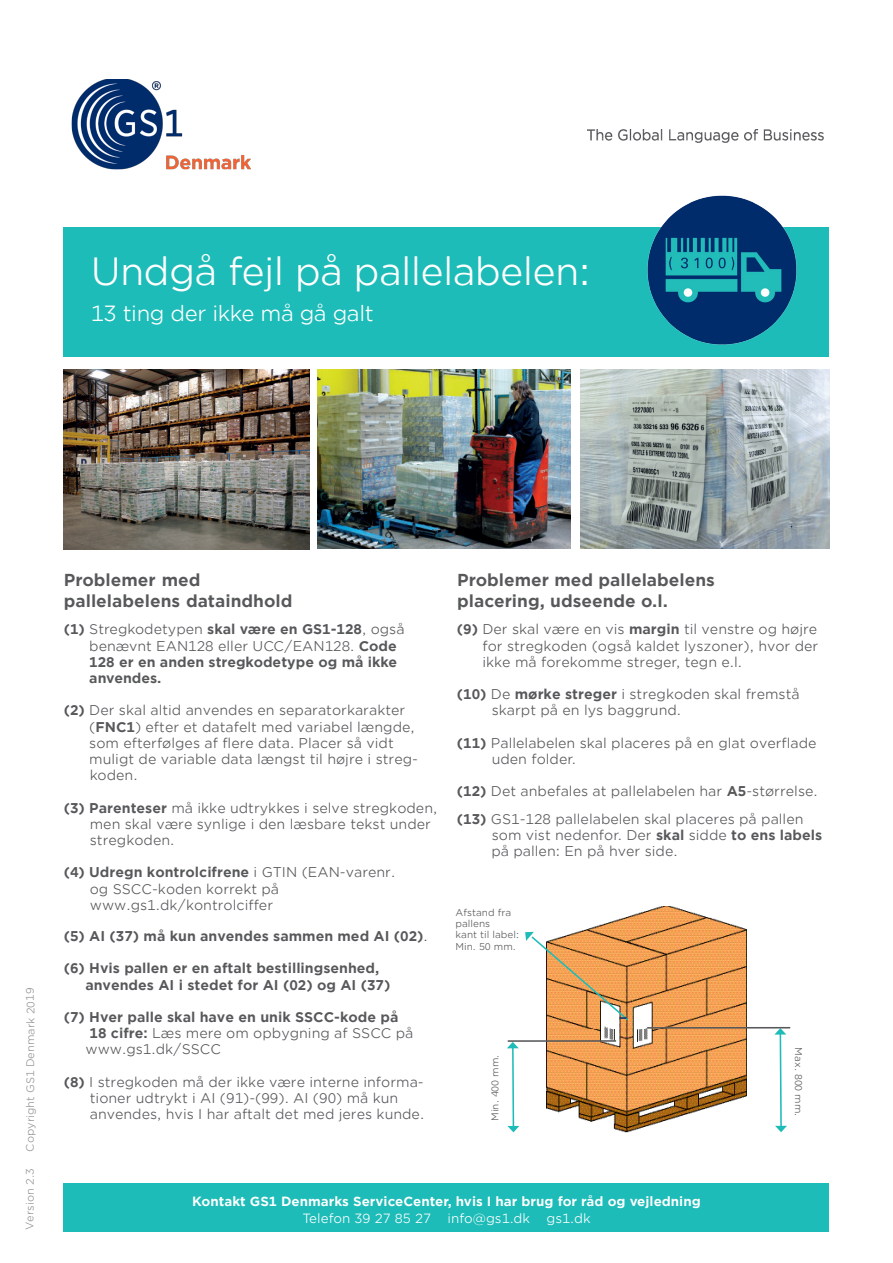
<style>
.page{position:relative;width:893px;height:1263px;background:#fff}
.page>*{position:absolute;margin:0;border:0;box-sizing:border-box;transform-origin:0 0}
._5_Cover_Subline_1{font:37.5px "Gotham Office";letter-spacing:-.02em;color:#fff}
._5_Cover_Subline_1-2{font:21px "Gotham Office";letter-spacing:-.02em;color:#fff}
.Title_-_Guideline{font:700 16.5px/20.7px "Gotham Office";color:#57585a}
.t1{font:13.5px/16.2px "Gotham Office";color:#57585a}
.t2{font:700 13.5px/16.2px "Gotham Office";color:#57585a}
.t3{font:700 12.75px "Gotham Office";color:#fff}
.t4{font:12.75px "Gotham Office";color:#fff}
.t5{font:10.5px "Gotham Office";letter-spacing:-.005em;color:#939598}
.t6{font:9.45px/11.4px "Gotham Office";color:#57585a}
.s1{font-weight:400}
.s2{font-weight:700}
</style>
<div class="page">
<img style="left:587px;top:130px;width:236px;height:13px">
<div style="left:64px;top:227px;width:765px;height:130px;background:#1dbcb8"></div>
<img style="left:580px;top:370px;width:249px;height:179px">
<img style="left:318px;top:370px;width:253px;height:179px">
<img style="left:64px;top:370px;width:246px;height:180px">
<svg style="left:774px;top:1029px;width:13px;height:103px"></svg>
<svg style="left:507px;top:1042px;width:12px;height:90px"></svg>
<img style="left:547px;top:906px;width:200px;height:226px">
<hr style="left:647px;top:1027px;width:143px;height:2px;background:#57585a">
<hr style="left:508px;top:1040px;width:108px;height:2px;background:#57585a">
<svg style="left:525px;top:932px;width:104px;height:90px"></svg>
<div style="left:64px;top:1183px;width:765px;height:49px;background:#1dbcb8"></div>
<img style="left:647px;top:195px;width:150px;height:150px">
<img style="left:71px;top:79px;width:180px;height:91px">
<p class="_5_Cover_Subline_1" style="left:91px;top:246px;width:501px">Undgå fejl på pallelabelen:</p>
<p class="_5_Cover_Subline_1-2" style="left:91px;top:299px;width:284px">13 ting der ikke må gå galt</p>
<p class="t5" style="left:23px;top:1151px;width:165px;rotate:-90deg">Copyright GS1 Denmark 2019</p>
<p class="t5" style="left:23px;top:1230px;width:63px;rotate:-90deg">Version 2.3</p>
<p class="Title_-_Guideline" style="left:64px;top:569px;width:138px">Problemer med</p>
<p class="Title_-_Guideline" style="left:64px;top:590px;width:230px">pallelabelens dataindhold</p>
<p class="t2" style="left:89px;top:621px;width:317px;text-indent:-26px">(1) <span class="s1">Stregkodetypen</span> skal være en GS1-128<span class="s1">, også benævnt EAN128 eller UCC/EAN128.</span> Code 128 er en anden stregkodetype og må ikke anvendes.</p>
<p class="t1" style="left:89px;top:702px;width:330px;text-indent:-26px"><span class="s2">(2)</span> Der skal altid anvendes en separatorkarakter (<span class="s2">FNC1</span>) efter et datafelt med variabel længde, som efterfølges af flere data. Placer så vidt muligt de variable data længst til højre i streg-</p>
<p class="t1" style="left:90px;top:767px;width:49px">koden.</p>
<p class="t1" style="left:90px;top:799px;width:349px;text-indent:-26px"><span class="s2">(3) Parenteser</span> må ikke udtrykkes i selve stregkoden, men skal være synlige i den læsbare tekst under stregkoden.</p>
<p class="t1" style="left:90px;top:864px;width:307px;text-indent:-26px"><span class="s2">(4) Udregn kontrolcifrene</span> i GTIN (EAN-varenr. og SSCC-koden korrekt på www.gs1.dk/kontrolciffer</p>
<p class="t2" style="left:64px;top:928px;width:366px">(5) AI (37) må kun anvendes sammen med AI (02)<span class="s1">.</span></p>
<p class="t2" style="left:85px;top:960px;width:307px;text-indent:-22px">(6) Hvis pallen er en aftalt bestillingsenhed, anvendes AI i stedet for AI (02) og AI (37)</p>
<p class="t2" style="left:64px;top:1009px;width:336px">(7) Hver palle skal have en unik SSCC-kode på</p>
<p class="t1" style="left:90px;top:1025px;width:325px"><span class="s2">18 cifre:</span> Læs mere om opbygning af SSCC på</p>
<p class="t1" style="left:85px;top:1041px;width:137px">www.gs1.dk/SSCC</p>
<p class="t1" style="left:90px;top:1073px;width:336px;text-indent:-26px"><span class="s2">(8)</span> I stregkoden må der ikke være interne informa&shy;tioner udtrykt i AI (91)-(99). AI (90) må kun anvendes, hvis I har aftalt det med jeres kunde.</p>
<p class="Title_-_Guideline" style="left:457px;top:569px;width:259px">Problemer med pallelabelens placering, udseende o.l.</p>
<p class="t1" style="left:482px;top:621px;width:337px;text-align:justify;text-indent:-26px"><span class="s2">(9)</span> Der skal være en vis <span class="s2">margin</span> til venstre og højre for stregkoden (også kaldet lyszoner), hvor der ikke må forekomme streger, tegn e.l.</p>
<p class="t1" style="left:492px;top:686px;width:310px;text-indent:-35px"><span class="s2">(10)</span> De <span class="s2">mørke streger</span> i stregkoden skal fremstå skarpt på en lys baggrund.</p>
<p class="t1" style="left:492px;top:734px;width:326px;text-indent:-35px"><span class="s2">(11)</span> Pallelabelen skal placeres på en glat overflade uden folder.</p>
<p class="t1" style="left:457px;top:777px;width:362px;line-height:27.5px"><span class="s2">(12)</span> Det anbefales at pallelabelen har <span class="s2">A5</span>-størrelse. <span class="s2">(13)</span> GS1-128 pallelabelen skal placeres på pallen</p>
<p class="t1" style="left:491px;top:827px;width:332px">som vist nedenfor. Der <span class="s2">skal</span> sidde <span class="s2">to ens labels </span>på pallen: En på hver side.</p>
<p class="t6" style="left:456px;top:906px;width:65px">Afstand fra pallens<br>kant til label:<br>Min. 50 mm.</p>
<p class="t6" style="left:489px;top:1121px;width:68px;rotate:-90deg">Min. 400 mm.</p>
<p class="t6" style="left:805px;top:1047px;width:70px;rotate:90deg">Max. 800 mm.</p>
<p class="t3" style="left:192px;top:1193px;width:510px">Kontakt GS1 Denmarks ServiceCenter, hvis I har brug for råd og vejledning</p>
<p class="t4" style="left:302px;top:1210px;width:130px">Telefon 39 27 85 27</p>
<p class="t4" style="left:448px;top:1210px;width:84px">info@gs1.dk</p>
<p class="t4" style="left:546px;top:1210px;width:46px">gs1.dk</p>
</div>
